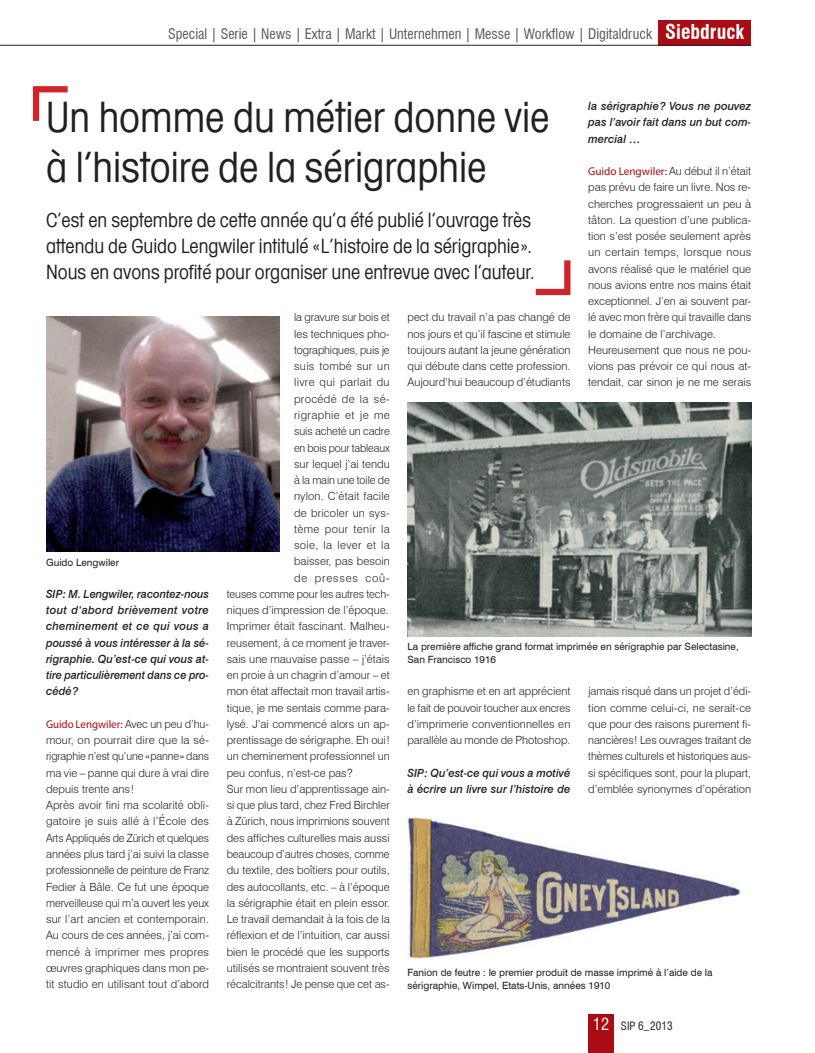
<style>
.page{position:relative;width:815px;height:1053px;background:#fff}
.page>*{position:absolute;margin:0;border:0;box-sizing:border-box;transform-origin:0 0}
._01_Headline{font:45px/50px "Avignon Cd";color:#231f20}
._01_Vorspann{font:21.25px/26.2px "Avignon Cd";color:#231f20}
.t1{font:condensed 16.25px "Swiss 721 BT";color:#fff}
.t2{font:condensed 14.25px "Swiss 721 BT";color:#57585a}
._01_Grundtext{font:300 11.25px/16.2px "Swiss 721 BT";color:#231f20;text-align:justify}
._01_Interviewfragen{font:italic 500 11.25px/16.2px "Swiss 721 BT";color:#231f20;text-align:justify}
.t3{font:condensed 11.25px "Swiss 721 BT";color:#231f20}
._01_Bildunterschrift{font:10px/12.5px "Swiss 721 BT";color:#231f20}
.s1{font-weight:700;font-size:20px;color:#fff}
.s2{font-family:"Myriad Pro";font-weight:400;color:#ab0b13}
</style>
<div class="page">
<div style="left:588px;top:1014px;width:26px;height:38px;background:#ab0b13"></div>
<div style="left:659px;top:20px;width:92px;height:25px;background:#ab0b13"></div>
<hr style="left:0;top:45px;width:751px;height:1px;background:#231f20">
<svg style="left:32px;top:86px;width:36px;height:35px"></svg>
<svg style="left:535px;top:260px;width:36px;height:36px"></svg>
<img style="left:46px;top:316px;width:234px;height:235px">
<img style="left:407px;top:817px;width:333px;height:141px">
<img style="left:407px;top:402px;width:344px;height:234px">
<p class="t2" style="left:168px;top:25px;width:577px">Special | Serie | News | Extra | Markt | Unternehmen | Messe | Workflow | Digitaldruck <span class="s1">Siebdruck</span></p>
<p class="_01_Headline" style="left:46px;top:93px;width:505px">Un homme du métier donne vie à l’histoire de la sérigraphie</p>
<p class="_01_Vorspann" style="left:46px;top:207px;width:490px">C’est en septembre de cette année qu’a été publié l’ouvrage très attendu de Guido Lengwiler intitulé «L’histoire de la sérigraphie».<br>Nous en avons profité pour organiser une entrevue avec l’auteur.</p>
<p class="_01_Interviewfragen" style="left:588px;top:98px;width:164px">la sérigraphie? Vous ne pouvez pas l’avoir fait dans un but com&shy;mercial …</p>
<p class="_01_Grundtext" style="left:588px;top:163px;width:165px"><span class="s2">Guido Lengwiler:</span> Au début il n’était pas prévu de faire un livre. Nos re&shy;cherches progressaient un peu à tâton. La question d’une publica&shy;tion s’est posée seulement après un certain temps, lorsque nous avons réalisé que le matériel que nous avions entre nos mains était exceptionnel. J’en ai souvent par&shy;lé avec mon frère qui travaille dans le domaine de l’archivage.</p>
<p class="_01_Grundtext" style="left:588px;top:342px;width:164px">Heureusement que nous ne pou&shy;vions pas prévoir ce qui nous at&shy;tendait, car sinon je ne me serais</p>
<p class="_01_Grundtext" style="left:407px;top:309px;width:165px">pect du travail n’a pas changé de nos jours et qu’il fascine et stimule toujours autant la jeune génération qui débute dans cette profession.<br>Aujourd’hui beaucoup d’étudiants</p>
<p class="_01_Grundtext" style="left:227px;top:309px;width:165px;text-align:right">la gravure sur bois et<br>les techniques pho-<br>tographiques, puis je<br>suis tombé sur un<br>livre qui parlait du<br>procédé de la sé-<br>rigraphie et je me<br>suis acheté un cadre<br>en bois pour tableaux<br>sur lequel j’ai tendu<br>à la main une toile de<br>nylon. C’était facile<br>de bricoler un sys-<br>tème pour tenir la<br>soie, la lever et la<br>baisser, pas besoin<br>de presses coû-<br>teuses comme pour les autres tech&shy;niques d’impression de l’époque.</p>
<p class="_01_Grundtext" style="left:227px;top:618px;width:165px">Imprimer était fascinant. Malheu&shy;reusement, à ce moment je traver&shy;sais une mauvaise passe – j’étais en proie à un chagrin d’amour – et mon état affectait mon travail artis&shy;tique, je me sentais comme para&shy;lysé. J’ai commencé alors un ap&shy;prentissage de sérigraphe. Eh oui! un cheminement professionnel un peu confus, n’est-ce pas?</p>
<p class="_01_Grundtext" style="left:227px;top:780px;width:165px">Sur mon lieu d’apprentissage ain&shy;si que plus tard, chez Fred Birchler à Zürich, nous imprimions souvent des affiches culturelles mais aussi beaucoup d’autres choses, comme du textile, des boîtiers pour outils, des autocollants, etc. – à l’époque la sérigraphie était en plein essor.<br>Le travail demandait à la fois de la réflexion et de l’intuition, car aussi bien le procédé que les supports utilisés se montraient souvent très récalcitrants! Je pense que cet as-</p>
<p class="_01_Bildunterschrift" style="left:46px;top:556px;width:75px">Guido Lengwiler</p>
<p class="_01_Interviewfragen" style="left:46px;top:585px;width:165px">SIP: M. Lengwiler, racontez-nous tout d‘abord brièvement votre cheminement et ce qui vous a poussé à vous intéresser à la sé&shy;rigraphie. Qu’est-ce qui vous at&shy;tire particulièrement dans ce pro&shy;cédé?</p>
<p class="_01_Grundtext" style="left:46px;top:715px;width:164px"><span class="s2">Guido Lengwiler:</span> Avec un peu d’hu&shy;mour, on pourrait dire que la sé&shy;rigraphie n’est qu’une «panne» dans ma vie – panne qui dure à vrai dire depuis trente ans!</p>
<p class="_01_Grundtext" style="left:46px;top:797px;width:165px">Après avoir fini ma scolarité obli&shy;gatoire je suis allé à l’École des Arts Appliqués de Zürich et quelques années plus tard j’ai suivi la classe professionnelle de peinture de Franz Fedier à Bâle. Ce fut une époque merveilleuse qui m’a ouvert les yeux sur l’art ancien et contemporain.<br>Au cours de ces années, j’ai com&shy;mencé à imprimer mes propres œuvres graphiques dans mon pe&shy;tit studio en utilisant tout d’abord</p>
<p class="_01_Bildunterschrift" style="left:407px;top:640px;width:333px">La première affiche grand format imprimée en sérigraphie par Selectasine,<br>San Francisco 1916</p>
<p class="_01_Grundtext" style="left:407px;top:683px;width:164px">en graphisme et en art apprécient le fait de pouvoir toucher aux encres d’imprimerie conventionnelles en parallèle au monde de Photoshop.</p>
<p class="_01_Interviewfragen" style="left:407px;top:764px;width:164px">SIP: Qu’est-ce qui vous a motivé à écrire un livre sur l’histoire de</p>
<p class="_01_Grundtext" style="left:588px;top:683px;width:165px">jamais risqué dans un projet d’édi&shy;tion comme celui-ci, ne serait-ce que pour des raisons purement fi&shy;nancières! Les ouvrages traitant de thèmes culturels et historiques aus&shy;si spécifiques sont, pour la plupart, d’emblée synonymes d’opération</p>
<p class="_01_Bildunterschrift" style="left:407px;top:966px;width:307px">Fanion de feutre : le premier produit de masse imprimé à l’aide de la sérigraphie, Wimpel, Etats-Unis, années 1910</p>
<p class="t1" style="left:593px;top:1014px;width:18px">12</p>
<p class="t3" style="left:621px;top:1019px;width:53px">SIP 6_2013</p>
</div>
